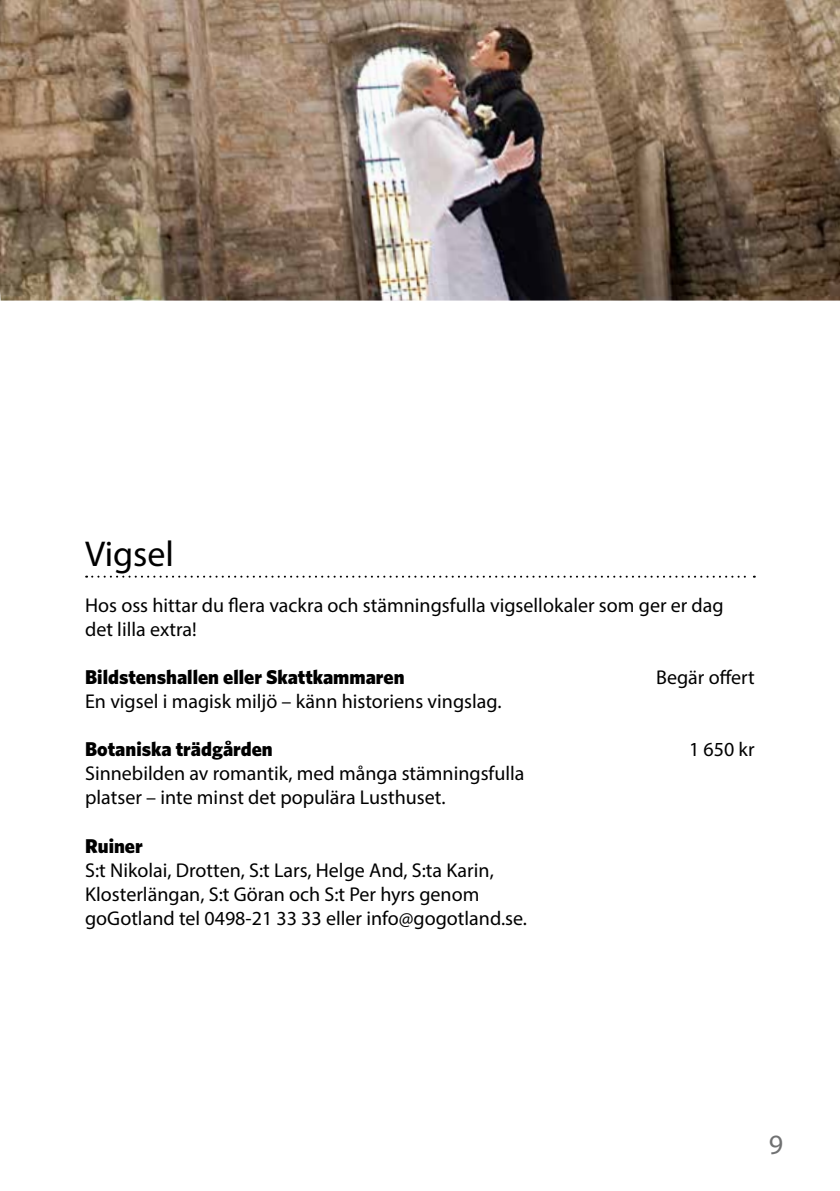
<style>
.page{position:relative;width:840px;height:1191px;background:#fff}
.page>*{position:absolute;margin:0;border:0;box-sizing:border-box;transform-origin:0 0}
.t1{font:36px "Myriad Pro";color:#000}
.t2{font:28px "Myriad Pro";color:#707172}
.t3{font:20px/24px "Myriad Pro";color:#000}
.t4{font:900 20px "Whitney";color:#000}
</style>
<div class="page">
<img style="left:0;top:0;width:839px;height:300px">
<svg style="left:86px;top:575px;width:668px;height:2px"></svg>
<h1 class="t1" style="left:85px;top:531px;width:90px">Vigsel</h1>
<p class="t3" style="left:85px;top:593px;width:639px">Hos oss hittar du flera vackra och stämningsfulla vigsellokaler som ger er dag det lilla extra!</p>
<p class="t4" style="left:85px;top:665px;width:321px">Bildstenshallen eller Skattkammaren</p>
<p class="t3" style="left:655px;top:665px;width:100px">Begär offert</p>
<p class="t3" style="left:85px;top:689px;width:417px">En vigsel i magisk miljö – känn historiens vingslag.</p>
<p class="t4" style="left:85px;top:737px;width:189px">Botaniska trädgården</p>
<p class="t3" style="left:688px;top:737px;width:67px">1 650 kr</p>
<p class="t3" style="left:85px;top:761px;width:440px">Sinnebilden av romantik, med många stämningsfulla platser – inte minst det populära Lusthuset.</p>
<p class="t4" style="left:85px;top:833px;width:59px">Ruiner</p>
<p class="t3" style="left:85px;top:857px;width:443px">S:t Nikolai, Drotten, S:t Lars, Helge And, S:ta Karin,<br>Klosterlängan, S:t Göran och S:t Per hyrs genom goGotland tel 0498-21 33 33 eller info@gogotland.se.</p>
<h2 class="t2" style="left:768px;top:1127px;width:16px">9</h2>
</div>
